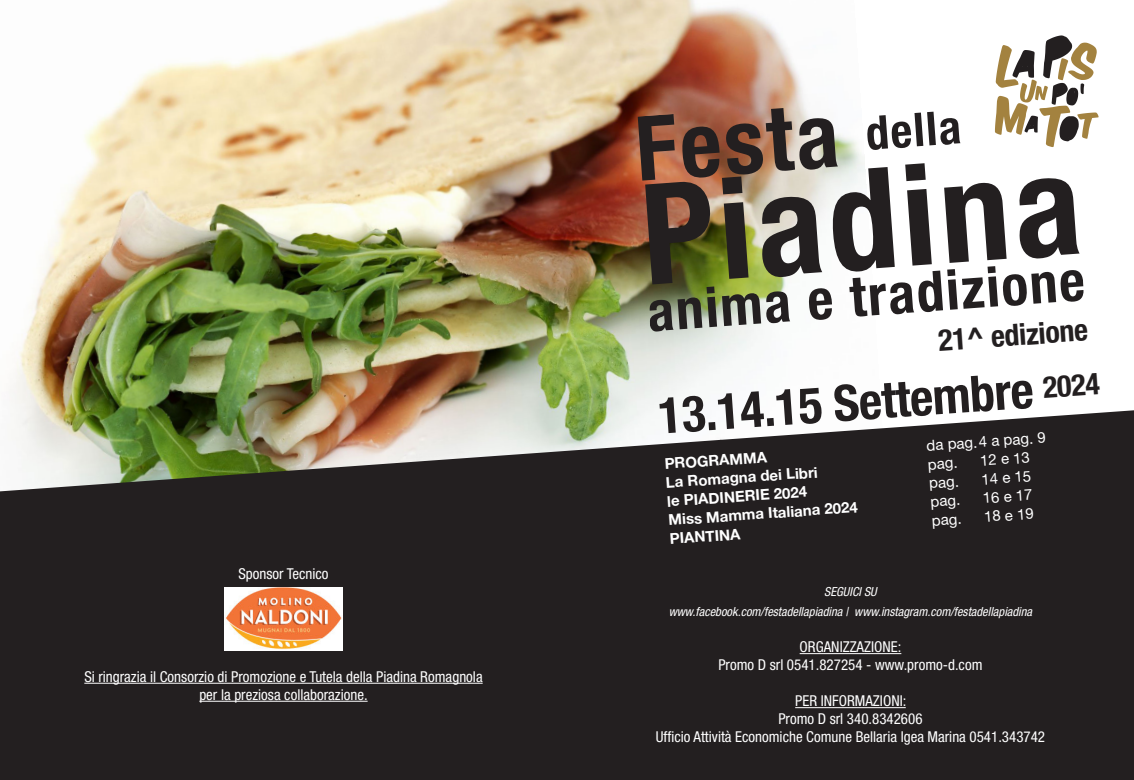
<style>
.page{position:relative;width:1134px;height:780px;background:#fff}
.page>*{position:absolute;margin:0;border:0;box-sizing:border-box;transform-origin:0 0}
.t1{font:700 condensed 50px "Helvetica Neue LT Pro";color:#231f20}
.t2{font:700 condensed 30px "Helvetica Neue LT Pro";color:#231f20}
.t3{font:condensed 15px/18px "Helvetica Neue LT Pro";color:#fff;text-align:center}
.t4{font:700 15px "Helvetica Neue LT Pro";color:#fff}
.t5{font:15px "Helvetica Neue LT Pro";color:#fff}
.t6{font:italic condensed 12.5px/20px "Helvetica Neue LT Pro";color:#fff;text-align:center}
</style>
<div class="page">
<img style="left:10px;top:0;width:769px;height:409px">
<svg style="left:0;top:409px;width:1134px;height:371px;background:#35312f"></svg>
<hr style="left:84px;top:682px;width:399px;height:1px;background:#fff">
<hr style="left:199px;top:700px;width:169px;height:1px;background:#fff">
<img style="left:225px;top:587px;width:117px;height:63px">
<hr style="left:800px;top:653px;width:101px;height:1px;background:#fff">
<hr style="left:795px;top:707px;width:111px;height:1px;background:#fff">
<img style="left:638px;top:35px;width:460px;height:297px">
<p class="t3" style="left:238px;top:565px;width:92px">Sponsor Tecnico</p>
<p class="t3" style="left:84px;top:668px;width:400px">Si ringrazia il Consorzio di Promozione e Tutela della Piadina Romagnola per la preziosa collaborazione.</p>
<h2 class="t2" style="left:937px;top:323px;width:152px;rotate:-4deg">21^ edizione</h2>
<h1 class="t1" style="left:656px;top:387px;width:444px;rotate:-4deg">13.14.15 Settembre <sup>2024</sup></h1>
<p class="t5" style="left:926px;top:440px;width:121px;rotate:-4deg">da pag.4 a pag. 9</p>
<p class="t4" style="left:664px;top:458px;width:104px;rotate:-4deg">PROGRAMMA</p>
<p class="t5" style="left:980px;top:455px;width:51px;rotate:-4deg">12 e 13</p>
<p class="t5" style="left:927px;top:459px;width:31px;rotate:-4deg">pag.</p>
<p class="t4" style="left:665px;top:477px;width:154px;rotate:-4deg">La Romagna dei Libri</p>
<p class="t5" style="left:981px;top:474px;width:51px;rotate:-4deg">14 e 15</p>
<p class="t5" style="left:929px;top:477px;width:31px;rotate:-4deg">pag.</p>
<p class="t4" style="left:667px;top:496px;width:142px;rotate:-4deg">le PIADINERIE 2024</p>
<p class="t5" style="left:982px;top:492px;width:51px;rotate:-4deg">16 e 17</p>
<p class="t4" style="left:668px;top:514px;width:191px;rotate:-4deg">Miss Mamma Italiana 2024</p>
<p class="t5" style="left:930px;top:496px;width:31px;rotate:-4deg">pag.</p>
<p class="t5" style="left:984px;top:511px;width:51px;rotate:-4deg">18 e 19</p>
<p class="t5" style="left:931px;top:515px;width:31px;rotate:-4deg">pag.</p>
<p class="t4" style="left:669px;top:533px;width:72px;rotate:-4deg">PIANTINA</p>
<p class="t6" style="left:669px;top:582px;width:365px">SEGUICI SU<br>www.facebook.com/festadellapiadina | www.instagram.com/festadellapiadina</p>
<p class="t3" style="left:718px;top:639px;width:266px">ORGANIZZAZIONE:<br>Promo D srl 0541.827254 - www.promo-d.com</p>
<p class="t3" style="left:656px;top:693px;width:391px">PER INFORMAZIONI:<br>Promo D srl 340.8342606<br>Ufficio Attività Economiche Comune Bellaria Igea Marina 0541.343742</p>
</div>
